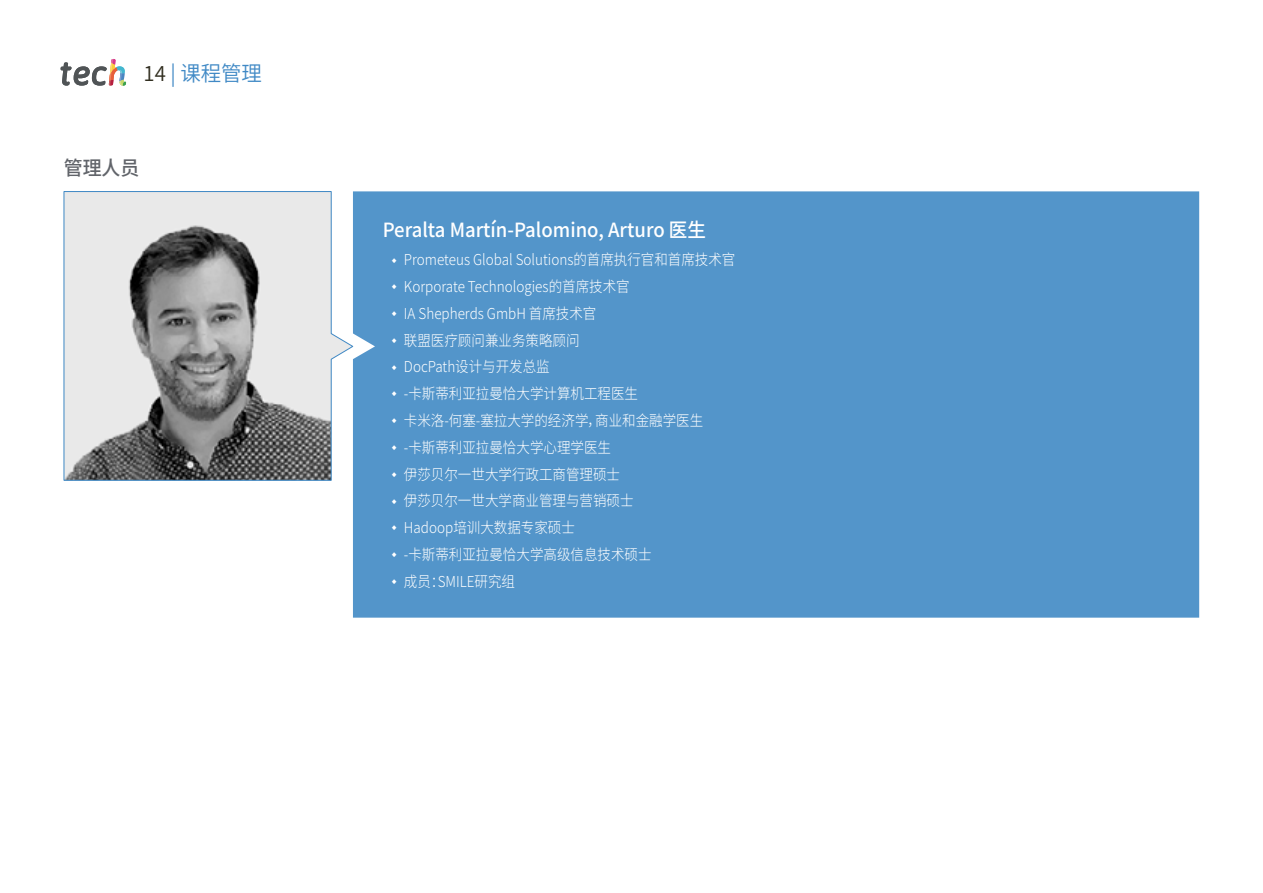
<style>
.page{position:relative;width:1263px;height:893px;background:#fff}
.page>*{position:absolute;margin:0;border:0;box-sizing:border-box;transform-origin:0 0}
.t1{font:21px "Source Han Sans CN";color:#4089c5}
.t2{font:500 19.5px "Source Han Sans CN";color:#fff;scale:.95 1}
.t3{font:500 19.5px "Source Han Sans CN";color:#61646a}
.t4{font:300 15px/26.7px "Source Han Sans CN";color:#fff;scale:.9 1}
.s1{color:#312e20}
</style>
<div class="page">
<div style="left:353px;top:191px;width:846px;height:427px;background:#5395ca"></div>
<svg style="left:64px;top:191px;width:289px;height:290px"></svg>
<svg style="left:61px;top:59px;width:65px;height:27px"></svg>
<svg style="left:392px;top:258px;width:5px;height:5px"></svg>
<svg style="left:392px;top:285px;width:5px;height:5px"></svg>
<svg style="left:392px;top:311px;width:5px;height:5px"></svg>
<svg style="left:392px;top:338px;width:5px;height:5px"></svg>
<svg style="left:392px;top:365px;width:5px;height:5px"></svg>
<svg style="left:392px;top:392px;width:5px;height:5px"></svg>
<svg style="left:392px;top:418px;width:5px;height:5px"></svg>
<svg style="left:392px;top:445px;width:5px;height:5px"></svg>
<svg style="left:392px;top:472px;width:5px;height:5px"></svg>
<svg style="left:392px;top:499px;width:5px;height:5px"></svg>
<svg style="left:392px;top:525px;width:5px;height:5px"></svg>
<svg style="left:392px;top:552px;width:5px;height:5px"></svg>
<svg style="left:392px;top:579px;width:5px;height:5px"></svg>
<h1 class="t1" style="left:144px;top:61px;width:120px"><span class="s1">14</span> | 课程管理</h1>
<h2 class="t3" style="left:64px;top:157px;width:77px">管理人员</h2>
<h2 class="t2" style="left:383px;top:219px;width:342px">Peralta Martín-Palomino, Arturo 医生</h2>
<p class="t4" style="left:404px;top:247px;width:370px">Prometeus Global Solutions的首席执行官和首席技术官<br>Korporate Technologies的首席技术官<br>IA Shepherds GmbH 首席技术官<br>联盟医疗顾问兼业务策略顾问<br>DocPath设计与开发总监<br>-卡斯蒂利亚拉曼恰大学计算机工程医生<br>卡米洛-何塞-塞拉大学的经济学，商业和金融学医生<br>-卡斯蒂利亚拉曼恰大学心理学医生<br>伊莎贝尔一世大学行政工商管理硕士<br>伊莎贝尔一世大学商业管理与营销硕士<br>Hadoop培训大数据专家硕士<br>-卡斯蒂利亚拉曼恰大学高级信息技术硕士<br>成员：SMILE研究组</p>
</div>
